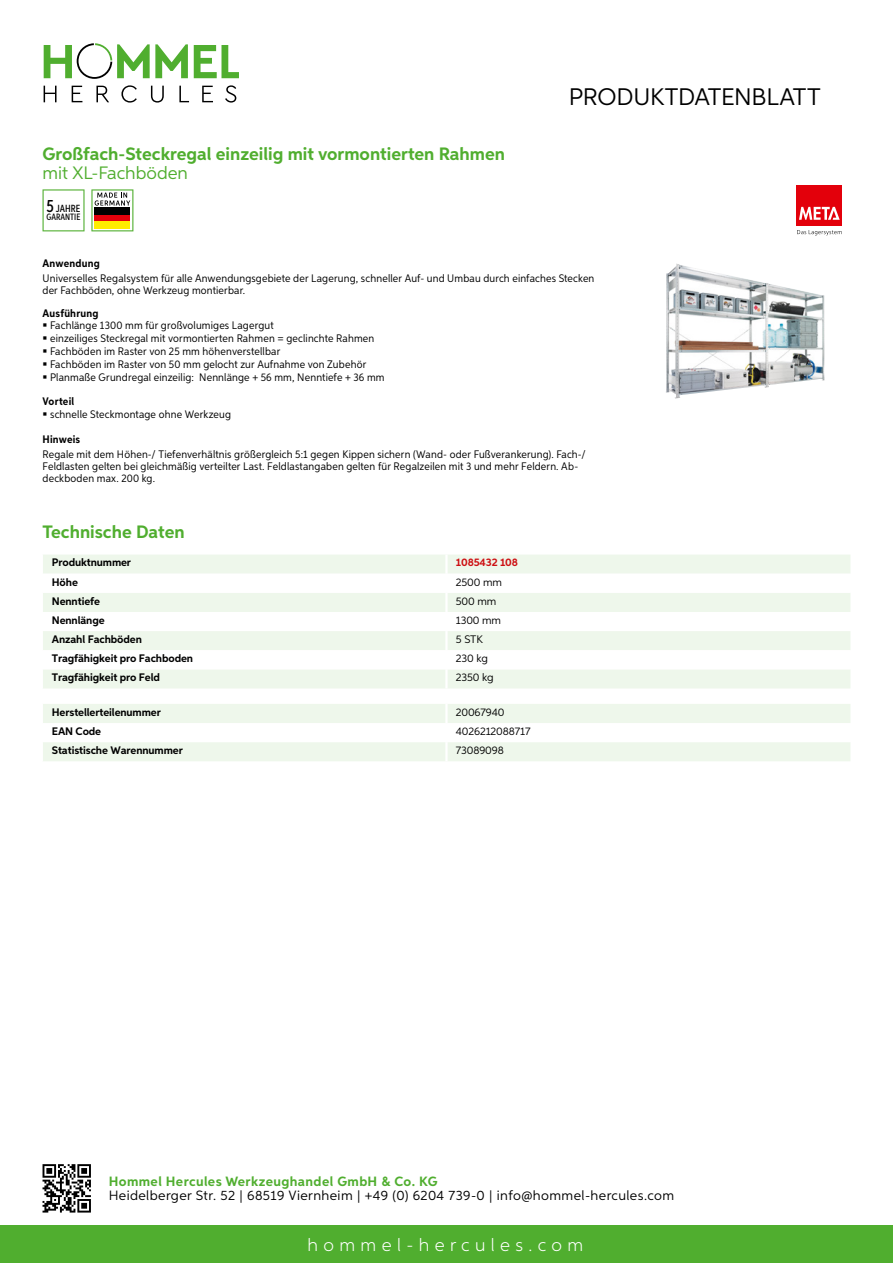
<style>
.page{position:relative;width:893px;height:1263px;background:#fff}
.page>*{position:absolute;margin:0;border:0;box-sizing:border-box;transform-origin:0 0}
.t1{font:24px "Aspira";letter-spacing:-.01em;color:#000}
.t2{font:700 18px "Aspira";color:#50ae2f}
.t3{font:300 18px "Aspira";letter-spacing:.3em;color:#fff}
.t4{font:18px "Aspira";color:#50ae2f}
.t5{font:13.5px "Aspira";letter-spacing:.03em;color:#000}
.t6{font:700 13.5px "Aspira";letter-spacing:.03em;color:#50ae2f}
.t7{font:10.95px/12.8px "Aspira Nar";letter-spacing:.015em;color:#000}
.t8{font:700 10.95px "Aspira";letter-spacing:-.01em;color:#000}
.t9{font:10.95px "Aspira";letter-spacing:-.01em;color:#000}
.t10{font:700 10.95px "Aspira Nar";letter-spacing:.02em;color:#000}
.t11{font:700 10.95px "Aspira";letter-spacing:-.01em;color:#cd1013}
.t12{font:500 10.35px "Aspira XX Nar";color:#000}
.t13{font:500 9.15px "Aspira XX Nar";color:#000}
.s1{font-size:17.85px}
</style>
<div class="page">
<div style="left:0;top:1226px;width:893px;height:37px;background:#50ae2f"></div>
<svg style="left:43px;top:1164px;width:48px;height:48px"></svg>
<svg style="left:194px;top:45px;width:45px;height:33px"></svg>
<svg style="left:44px;top:43px;width:144px;height:36px"></svg>
<svg style="left:44px;top:86px;width:13px;height:16px"></svg>
<svg style="left:72px;top:86px;width:10px;height:16px"></svg>
<svg style="left:96px;top:86px;width:13px;height:16px"></svg>
<svg style="left:121px;top:85px;width:16px;height:18px"></svg>
<svg style="left:151px;top:86px;width:13px;height:17px"></svg>
<svg style="left:179px;top:86px;width:10px;height:16px"></svg>
<svg style="left:202px;top:86px;width:11px;height:16px"></svg>
<svg style="left:225px;top:85px;width:11px;height:18px"></svg>
<div style="left:43px;top:555px;width:807px;height:133px;background:#eef7eb"></div>
<svg style="left:43px;top:574px;width:807px;height:95px"></svg>
<hr style="left:445px;top:554px;width:3px;height:20px;background:#fff">
<hr style="left:445px;top:574px;width:3px;height:19px;background:#fff">
<hr style="left:445px;top:593px;width:3px;height:19px;background:#fff">
<hr style="left:445px;top:612px;width:3px;height:19px;background:#fff">
<hr style="left:445px;top:631px;width:3px;height:19px;background:#fff">
<hr style="left:445px;top:650px;width:3px;height:19px;background:#fff">
<hr style="left:445px;top:669px;width:3px;height:19px;background:#fff">
<svg style="left:43px;top:704px;width:807px;height:57px"></svg>
<hr style="left:445px;top:742px;width:3px;height:19px;background:#fff">
<svg style="left:43px;top:189px;width:42px;height:42px"></svg>
<svg style="left:91px;top:189px;width:42px;height:42px"></svg>
<div style="left:95px;top:214px;width:35px;height:7px;background:#e3000b"></div>
<div style="left:95px;top:208px;width:35px;height:7px;background:#000"></div>
<div style="left:95px;top:221px;width:35px;height:7px;background:#ffed00"></div>
<img style="left:666px;top:263px;width:159px;height:135px">
<div style="left:797px;top:185px;width:45px;height:40px;background:#e3000b"></div>
<svg style="left:799px;top:207px;width:41px;height:13px"></svg>
<svg style="left:797px;top:230px;width:45px;height:5px"></svg>
<h2 class="t2" style="left:43px;top:142px;width:464px">Großfach-Steckregal einzeilig mit vormontierten Rahmen</h2>
<h2 class="t4" style="left:43px;top:162px;width:147px">mit XL-Fachböden</h2>
<p class="t12" style="left:47px;top:202px;width:35px"><span class="s1">5</span> JAHRE</p>
<p class="t13" style="left:47px;top:212px;width:35px">GARANTIE</p>
<h1 class="t1" style="left:569px;top:82px;width:253px">Produktdatenblatt</h1>
<p class="t10" style="left:43px;top:257px;width:59px">Anwendung</p>
<p class="t7" style="left:43px;top:273px;width:553px;line-height:12px">Universelles Regalsystem für alle Anwendungsgebiete der Lagerung, schneller Auf- und Umbau durch einfaches Stecken der Fachböden, ohne Werkzeug montierbar.</p>
<p class="t10" style="left:43px;top:306px;width:58px">Ausführung</p>
<p class="t7" style="left:50px;top:319px;width:336px">Fachlänge 1300 mm für großvolumiges Lagergut<br>einzeiliges Steckregal mit vormontierten Rahmen = geclinchte Rahmen Fachböden im Raster von 25 mm höhenverstellbar<br>Fachböden im Raster von 50 mm gelocht zur Aufnahme von Zubehör Planmaße Grundregal einzeilig: Nennlänge + 56 mm, Nenntiefe + 36 mm</p>
<p class="t10" style="left:43px;top:394px;width:33px">Vorteil</p>
<p class="t7" style="left:50px;top:407px;width:182px">schnelle Steckmontage ohne Werkzeug</p>
<p class="t10" style="left:43px;top:432px;width:39px">Hinweis</p>
<p class="t7" style="left:43px;top:448px;width:545px;line-height:12px">Regale mit dem Höhen-/ Tiefenverhältnis größergleich 5:1 gegen Kippen sichern (Wand- oder Fußverankerung). Fach-/<br>Feldlasten gelten bei gleichmäßig verteilter Last. Feldlastangaben gelten für Regalzeilen mit 3 und mehr Feldern. Ab&shy;deckboden max. 200 kg.</p>
<h2 class="t2" style="left:43px;top:520px;width:144px">Technische Daten</h2>
<p class="t8" style="left:52px;top:556px;width:81px">Produktnummer</p>
<p class="t11" style="left:456px;top:556px;width:64px">1085432 108</p>
<p class="t8" style="left:52px;top:575px;width:28px">Höhe</p>
<p class="t9" style="left:456px;top:575px;width:48px">2500 mm</p>
<p class="t8" style="left:52px;top:594px;width:50px">Nenntiefe</p>
<p class="t9" style="left:456px;top:594px;width:42px">500 mm</p>
<p class="t8" style="left:52px;top:613px;width:54px">Nennlänge</p>
<p class="t9" style="left:456px;top:613px;width:47px">1300 mm</p>
<p class="t8" style="left:52px;top:632px;width:92px">Anzahl Fachböden</p>
<p class="t9" style="left:456px;top:633px;width:22px">5 STK</p>
<p class="t8" style="left:52px;top:652px;width:143px">Tragfähigkeit pro Fachboden</p>
<p class="t9" style="left:456px;top:652px;width:34px">230 kg</p>
<p class="t8" style="left:52px;top:671px;width:110px">Tragfähigkeit pro Feld</p>
<p class="t9" style="left:456px;top:671px;width:39px">2350 kg</p>
<p class="t8" style="left:52px;top:705px;width:111px">Herstellerteilenummer</p>
<p class="t9" style="left:456px;top:705px;width:50px">20067940</p>
<p class="t8" style="left:52px;top:724px;width:51px">EAN Code</p>
<p class="t9" style="left:456px;top:724px;width:76px">4026212088717</p>
<p class="t8" style="left:52px;top:743px;width:132px">Statistische Warennummer</p>
<p class="t9" style="left:456px;top:744px;width:49px">73089098</p>
<p class="t6" style="left:109px;top:1172px;width:330px">Hommel Hercules Werkzeughandel GmbH &amp; Co. KG</p>
<p class="t5" style="left:109px;top:1187px;width:567px">Heidelberger Str. 52 | 68519 Viernheim | +49 (0) 6204 739-0 | info@hommel-hercules.com</p>
<h2 class="t3" style="left:307px;top:1234px;width:277px">hommel-hercules.com</h2>
</div>
